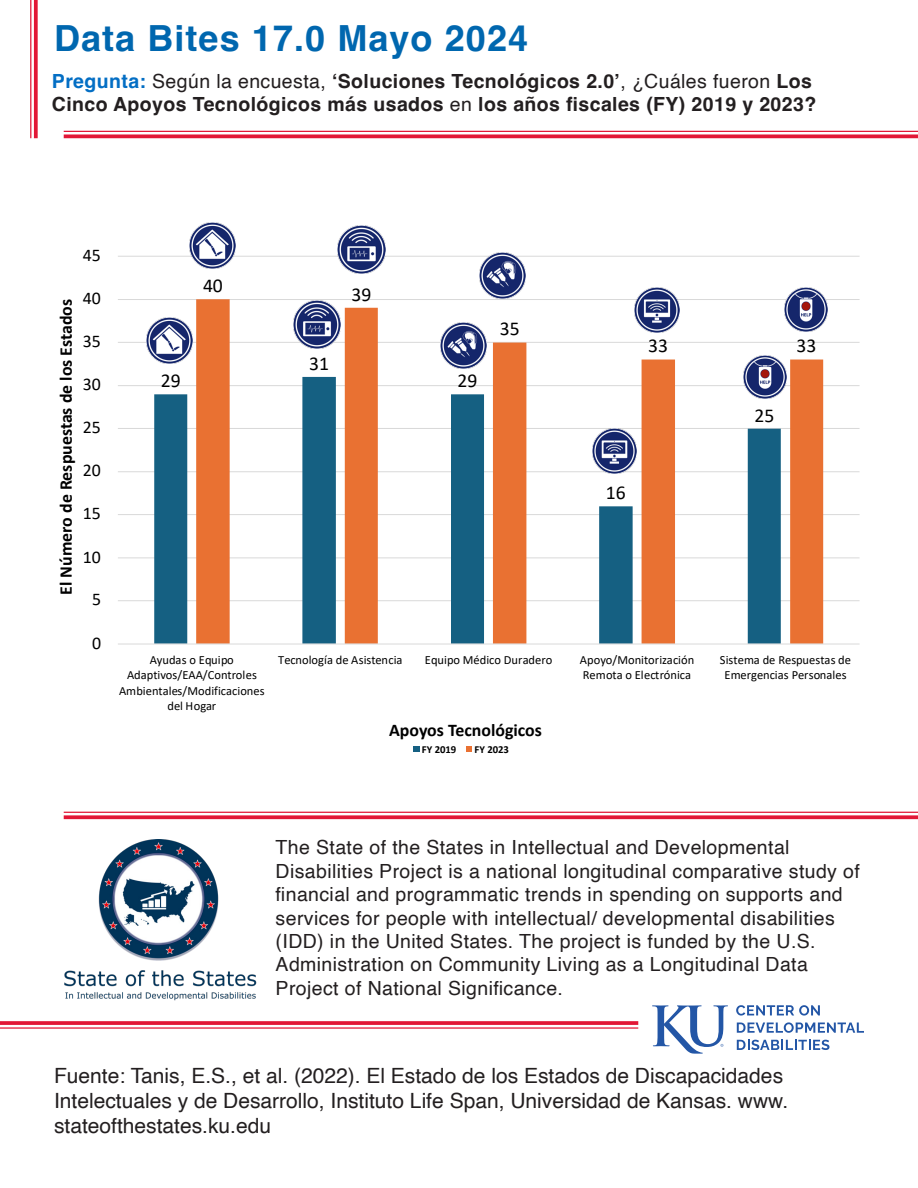
<style>
.page{position:relative;width:918px;height:1188px;background:#fff}
.page>*{position:absolute;margin:0;border:0;box-sizing:border-box;transform-origin:0 0}
.t1{font:700 36px "Helvetica";letter-spacing:.03em;color:#0067af}
.t2{font:21px/25.2px "Helvetica";color:#231f20}
.t3{font:19.65px "Calibri";color:#000}
.t4{font:19.5px/23.4px "Helvetica";letter-spacing:.02em;color:#231f20}
.t5{font:700 19.5px/23.4px "Helvetica";letter-spacing:.02em;color:#231f20}
.t6{font:700 17.85px "Calibri";color:#000}
.t7{font:17.85px "Calibri";letter-spacing:-.005em;color:#000}
.t8{font:12.45px/15.3px "Calibri";color:#000;text-align:center}
.t9{font:700 10.65px "Calibri";letter-spacing:-.005em;color:#000}
.s1{color:#036ec4}
.s2{font-weight:400}
</style>
<div class="page">
<hr style="left:118px;top:600px;width:742px;height:1px;background:#d9d9d9">
<hr style="left:118px;top:558px;width:742px;height:1px;background:#d9d9d9">
<hr style="left:118px;top:514px;width:742px;height:1px;background:#d9d9d9">
<hr style="left:118px;top:472px;width:742px;height:1px;background:#d9d9d9">
<hr style="left:118px;top:428px;width:742px;height:1px;background:#d9d9d9">
<hr style="left:118px;top:385px;width:742px;height:1px;background:#d9d9d9">
<hr style="left:118px;top:342px;width:742px;height:1px;background:#d9d9d9">
<hr style="left:118px;top:299px;width:742px;height:1px;background:#d9d9d9">
<hr style="left:118px;top:256px;width:742px;height:1px;background:#d9d9d9">
<svg style="left:154px;top:394px;width:42px;height:250px;fill:#156082"></svg>
<svg style="left:196px;top:299px;width:627px;height:345px"></svg>
<hr style="left:118px;top:644px;width:742px;height:1px;background:#d9d9d9">
<svg style="left:413px;top:746px;width:6px;height:6px"></svg>
<svg style="left:466px;top:746px;width:6px;height:6px"></svg>
<svg style="left:64px;top:815px;width:854px;height:4px;background:#e42d49"></svg>
<hr style="left:64px;top:812px;width:854px;height:1px;background:#e21736">
<svg style="left:64px;top:134px;width:854px;height:4px;background:#e5334e"></svg>
<hr style="left:64px;top:131px;width:854px;height:1px;background:#e21736">
<img style="left:64px;top:840px;width:192px;height:161px">
<img style="left:146px;top:318px;width:46px;height:46px">
<img style="left:190px;top:223px;width:46px;height:46px">
<img style="left:293px;top:301px;width:48px;height:48px">
<img style="left:337px;top:226px;width:48px;height:48px">
<img style="left:441px;top:322px;width:46px;height:46px">
<img style="left:479px;top:253px;width:46px;height:46px">
<img style="left:592px;top:428px;width:45px;height:45px">
<img style="left:635px;top:288px;width:44px;height:44px">
<img style="left:743px;top:355px;width:43px;height:44px">
<img style="left:785px;top:288px;width:43px;height:43px">
<svg style="left:652px;top:1005px;width:76px;height:49px"></svg>
<svg style="left:736px;top:1005px;width:84px;height:11px"></svg>
<svg style="left:737px;top:1022px;width:127px;height:11px"></svg>
<svg style="left:737px;top:1040px;width:92px;height:10px"></svg>
<svg style="left:0;top:1021px;width:638px;height:4px;background:#e32542"></svg>
<hr style="left:0;top:1027px;width:638px;height:2px;background:#e21736">
<svg style="left:34px;top:0;width:4px;height:138px"></svg>
<hr style="left:30px;top:0;width:1px;height:138px;background:#e21736">
<p class="t1" style="left:54px;top:16px;width:476px">Data Bites 17.0 Mayo 2024</p>
<p class="t5" style="left:52px;top:72px;width:766px"><span class="s1">Pregunta:</span> <span class="s2">Según la encuesta,</span> ‘Soluciones Tecnológicos 2.0’<span class="s2">, ¿Cuáles fueron</span> Los<br>Cinco Apoyos Tecnológicos más usados <span class="s2">en</span> los años fiscales (FY) 2019 y 2023?</p>
<p class="t7" style="left:83px;top:243px;width:19px">45</p>
<p class="t6" style="left:53px;top:595px;width:297px;rotate:-90deg">El Número de Respuestas de los Estados</p>
<p class="t7" style="left:83px;top:286px;width:19px">40</p>
<p class="t7" style="left:83px;top:329px;width:19px">35</p>
<p class="t7" style="left:83px;top:372px;width:19px">30</p>
<p class="t7" style="left:83px;top:415px;width:19px">25</p>
<p class="t7" style="left:83px;top:458px;width:19px">20</p>
<p class="t7" style="left:83px;top:501px;width:19px">15</p>
<p class="t7" style="left:83px;top:544px;width:19px">10</p>
<p class="t7" style="left:92px;top:587px;width:11px">5</p>
<p class="t7" style="left:92px;top:630px;width:11px">0</p>
<p class="t3" style="left:203px;top:272px;width:21px">40</p>
<p class="t3" style="left:161px;top:367px;width:21px">29</p>
<p class="t3" style="left:309px;top:350px;width:21px">31</p>
<p class="t3" style="left:351px;top:280px;width:21px">39</p>
<p class="t3" style="left:458px;top:367px;width:21px">29</p>
<p class="t3" style="left:500px;top:315px;width:21px">35</p>
<p class="t3" style="left:648px;top:332px;width:21px">33</p>
<p class="t3" style="left:797px;top:332px;width:21px">33</p>
<p class="t3" style="left:754px;top:401px;width:21px">25</p>
<p class="t3" style="left:606px;top:479px;width:21px">16</p>
<p class="t8" style="left:119px;top:652px;width:147px">Ayudas o Equipo<br>Adaptivos/EAA/Controles<br>Ambientales/Modificaciones del Hogar</p>
<p class="t8" style="left:278px;top:652px;width:126px">Tecnología de Asistencia</p>
<p class="t8" style="left:425px;top:652px;width:129px">Equipo Médico Duradero</p>
<p class="t8" style="left:580px;top:652px;width:116px;text-align:left">Apoyo/Monitorización<br>Remota o Electrónica</p>
<p class="t8" style="left:720px;top:652px;width:133px">Sistema de Respuestas de<br>Emergencias Personales</p>
<p class="t6" style="left:389px;top:718px;width:154px">Apoyos Tecnológicos</p>
<p class="t9" style="left:422px;top:742px;width:36px">FY 2019</p>
<p class="t9" style="left:474px;top:742px;width:36px">FY 2023</p>
<p class="t4" style="left:276px;top:836px;width:586px">The State of the States in Intellectual and Developmental Disabilities Project is a national longitudinal comparative study of financial and programmatic trends in spending on supports and services for people with intellectual/ developmental disabilities (IDD) in the United States. The project is funded by the U.S.<br>Administration on Community Living as a Longitudinal Data Project of National Significance.</p>
<p class="t2" style="left:54px;top:1063px;width:736px">Fuente: Tanis, E.S., et al. (2022). El Estado de los Estados de Discapacidades<br>Intelectuales y de Desarrollo, Instituto Life Span, Universidad de Kansas. www. stateofthestates.ku.edu</p>
</div>
